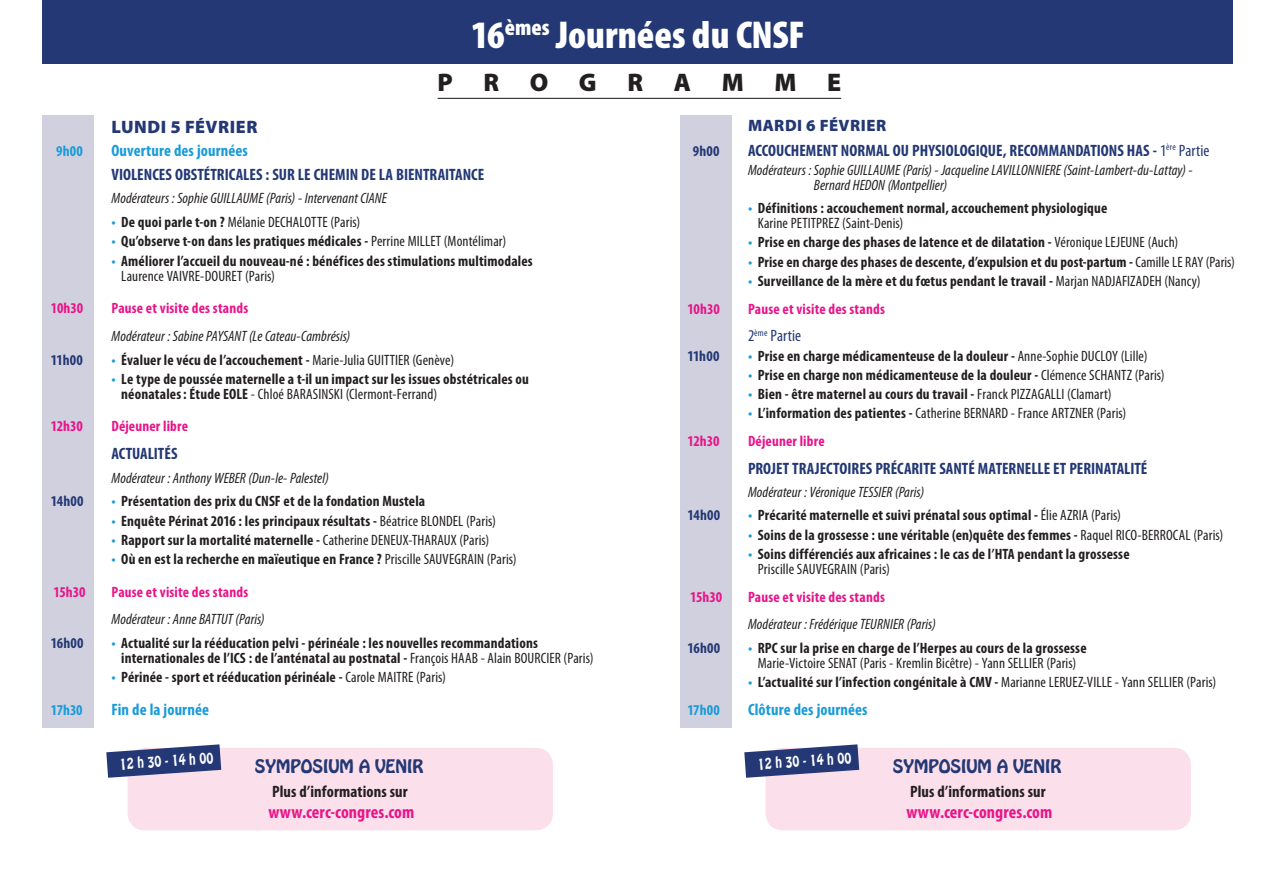
<style>
.page{position:relative;width:1276px;height:872px;background:#fff}
.page>*{position:absolute;margin:0;border:0;box-sizing:border-box;transform-origin:0 0}
.t1{font:900 condensed 39px "Myriad Pro";color:#fff}
.t2{font:900 25.5px "Myriad Pro";letter-spacing:1.2em;color:#231f20}
.t3{font:700 condensed 18px "Myriad Pro";letter-spacing:.005em;color:#e81589}
.t4{font:900 18px "Myriad Pro";letter-spacing:.03em;color:#233874}
.t5{font:700 condensed 16.5px "Myriad Pro";color:#233874}
.t6{font:700 condensed 16.5px "Myriad Pro";letter-spacing:.01em;color:#199bd8}
.t7{font:700 condensed 16.5px "Myriad Pro";letter-spacing:.01em;color:#231f20}
.t8{font:16.5px "Hobo";color:#233874}
.t9{font:900 16.5px "Myriad Pro";letter-spacing:.03em;color:#233874}
.t10{font:condensed 16.5px "Myriad Pro";letter-spacing:.005em;color:#233874}
.t11{font:700 condensed 15px/15.1px "Myriad Pro";letter-spacing:.01em;color:#231f20}
.t12{font:italic condensed 15px/15px "Myriad Pro";letter-spacing:.005em;color:#231f20}
.t13{font:condensed 15px/15px "Myriad Pro";letter-spacing:.005em;color:#231f20;text-align:center}
.t14{font:700 condensed 15px "Myriad Pro";letter-spacing:.01em;color:#e81589}
.t15{font:700 condensed 15px "Myriad Pro";letter-spacing:.015em;color:#233874}
.t16{font:700 condensed 15px "Myriad Pro";letter-spacing:.005em;color:#199bd8}
.t17{font:13.5px "Hobo";color:#fff;scale:.9 1}
.s1{font-weight:700;color:#199bd8}
.s2{font-weight:700}
.s3{color:#199bd8}
.s4{font-weight:400}
</style>
<div class="page">
<div style="left:43px;top:115px;width:51px;height:612px;background:#d1d0df"></div>
<div style="left:43px;top:0;width:1190px;height:63px;background:#233874"></div>
<div style="left:680px;top:115px;width:51px;height:612px;background:#d1d0df"></div>
<hr style="left:438px;top:98px;width:403px;height:1px;background:#231f20">
<div style="left:128px;top:748px;width:425px;height:82px;background:#fbdfeb;border-radius:17px"></div>
<div style="left:765px;top:748px;width:426px;height:82px;background:#fbdfeb;border-radius:17px"></div>
<svg style="left:106px;top:744px;width:115px;height:33px"></svg>
<svg style="left:744px;top:744px;width:115px;height:33px"></svg>
<p class="t4" style="left:111px;top:114px;width:147px">LUNDI 5 FÉVRIER</p>
<h1 class="t1" style="left:471px;top:10px;width:335px">16<sup>èmes</sup> Journées du CNSF</h1>
<h2 class="t2" style="left:437px;top:66px;width:405px">PROGRAMME</h2>
<p class="t9" style="left:748px;top:115px;width:140px">MARDI 6 FÉVRIER</p>
<p class="t16" style="left:56px;top:142px;width:28px">9h00</p>
<p class="t6" style="left:111px;top:140px;width:138px">Ouverture des journées</p>
<p class="t5" style="left:111px;top:164px;width:374px">VIOLENCES OBSTÉTRICALES : SUR LE CHEMIN DE LA BIENTRAITANCE</p>
<p class="t12" style="left:111px;top:191px;width:277px">Modérateurs : Sophie GUILLAUME (Paris) - Intervenant CIANE</p>
<p class="t13" style="left:111px;top:214px;width:250px"><span class="s1">•</span> <span class="s2">De quoi parle t-on ?</span> Mélanie DECHALOTTE (Paris)</p>
<p class="t11" style="left:111px;top:233px;width:396px"><span class="s3">•</span> Qu’observe t-on dans les pratiques médicales - <span class="s4">Perrine MILLET (Montélimar)</span></p>
<p class="t11" style="left:121px;top:253px;width:413px;text-indent:-10px"><span class="s3">•</span> Améliorer l’accueil du nouveau-né : bénéfices des stimulations multimodales<br><span class="s4">Laurence VAIVRE-DOURET (Paris)</span></p>
<p class="t14" style="left:51px;top:299px;width:34px">10h30</p>
<p class="t14" style="left:111px;top:299px;width:138px">Pause et visite des stands</p>
<p class="t12" style="left:111px;top:328px;width:240px">Modérateur : Sabine PAYSANT (Le Cateau-Cambrésis)</p>
<p class="t15" style="left:51px;top:350px;width:33px">11h00</p>
<p class="t11" style="left:111px;top:352px;width:344px"><span class="s3">•</span> Évaluer le vécu de l’accouchement - <span class="s4">Marie-Julia GUITTIER (Genève)</span></p>
<p class="t11" style="left:121px;top:371px;width:409px;text-indent:-10px"><span class="s3">•</span> Le type de poussée maternelle a t-il un impact sur les issues obstétricales ou néonatales: Étude EOLE <span class="s4">- Chloé BARASINSKI (Clermont-Ferrand)</span></p>
<p class="t14" style="left:51px;top:417px;width:33px">12h30</p>
<p class="t14" style="left:111px;top:417px;width:78px">Déjeuner libre</p>
<p class="t5" style="left:111px;top:443px;width:68px">ACTUALITÉS</p>
<p class="t12" style="left:111px;top:470px;width:219px">Modérateur : Anthony WEBER (Dun-le- Palestel)</p>
<p class="t15" style="left:51px;top:492px;width:34px">14h00</p>
<p class="t11" style="left:111px;top:493px;width:315px"><span class="s3">•</span> Présentation des prix du CNSF et de la fondation Mustela</p>
<p class="t11" style="left:111px;top:513px;width:386px"><span class="s3">•</span> Enquête Périnat 2016 : les principaux résultats - <span class="s4">Béatrice BLONDEL (Paris)</span></p>
<p class="t11" style="left:111px;top:532px;width:379px"><span class="s3">•</span> Rapport sur la mortalité maternelle - <span class="s4">Catherine DENEUX-THARAUX (Paris)</span></p>
<p class="t11" style="left:111px;top:551px;width:407px"><span class="s3">•</span> Où en est la recherche en maïeutique en France ? <span class="s4">Priscille SAUVEGRAIN (Paris)</span></p>
<p class="t14" style="left:54px;top:582px;width:33px">15h30</p>
<p class="t14" style="left:111px;top:582px;width:138px">Pause et visite des stands</p>
<p class="t12" style="left:111px;top:612px;width:155px">Modérateur : Anne BATTUT (Paris)</p>
<p class="t15" style="left:51px;top:633px;width:34px">16h00</p>
<p class="t11" style="left:121px;top:635px;width:474px;text-indent:-10px"><span class="s3">•</span> Actualité sur la rééducation pelvi - périnéale : les nouvelles recommandations internationales de l’ICS : de l’anténatal au postnatal - <span class="s4">François HAAB - Alain BOURCIER (Paris)</span></p>
<p class="t11" style="left:111px;top:669px;width:336px"><span class="s3">•</span> Périnée - sport et rééducation périnéale - <span class="s4">Carole MAITRE (Paris)</span></p>
<p class="t16" style="left:51px;top:700px;width:33px">17h30</p>
<p class="t6" style="left:111px;top:699px;width:99px">Fin de la journée</p>
<p class="t15" style="left:693px;top:141px;width:28px">9h00</p>
<p class="t5" style="left:748px;top:140px;width:463px">ACCOUCHEMENT NORMAL OU PHYSIOLOGIQUE, RECOMMANDATIONS HAS - <span class="s4">1</span><sup>ère</sup> <span class="s4">Partie</span></p>
<p class="t12" style="left:814px;top:162px;width:380px;text-indent:-66px">Modérateurs : Sophie GUILLAUME (Paris) - Jacqueline LAVILLONNIERE (Saint-Lambert-du-Lattay) -<br>Bernard HEDON (Montpellier)</p>
<p class="t11" style="left:758px;top:200px;width:351px;text-indent:-10px"><span class="s3">•</span> Définitions : accouchement normal, accouchement physiologique<br><span class="s4">Karine PETITPREZ (Saint-Denis)</span></p>
<p class="t11" style="left:748px;top:234px;width:432px"><span class="s3">•</span> Prise en charge des phases de latence et de dilatation - <span class="s4">Véronique LEJEUNE (Auch)</span></p>
<p class="t11" style="left:748px;top:254px;width:488px"><span class="s3">•</span> Prise en charge des phases de descente, d’expulsion et du post-partum - <span class="s4">Camille LE RAY (Paris)</span></p>
<p class="t11" style="left:748px;top:273px;width:454px"><span class="s3">•</span> Surveillance de la mère et du fœtus pendant le travail - <span class="s4">Marjan NADJAFIZADEH (Nancy)</span></p>
<p class="t14" style="left:687px;top:299px;width:34px">10h30</p>
<p class="t14" style="left:748px;top:299px;width:138px">Pause et visite des stands</p>
<p class="t10" style="left:748px;top:326px;width:55px">2<sup>ème</sup> Partie</p>
<p class="t15" style="left:687px;top:346px;width:33px">11h00</p>
<p class="t11" style="left:748px;top:347px;width:401px"><span class="s3">•</span> Prise en charge médicamenteuse de la douleur - <span class="s4">Anne-Sophie DUCLOY (Lille)</span></p>
<p class="t11" style="left:748px;top:367px;width:418px"><span class="s3">•</span> Prise en charge non médicamenteuse de la douleur - <span class="s4">Clémence SCHANTZ (Paris)</span></p>
<p class="t11" style="left:748px;top:386px;width:365px"><span class="s3">•</span> Bien - être maternel au cours du travail - <span class="s4">Franck PIZZAGALLI (Clamart)</span></p>
<p class="t13" style="left:748px;top:405px;width:380px"><span class="s1">•</span> <span class="s2">L’information des patientes -</span> Catherine BERNARD - France ARTZNER (Paris)</p>
<p class="t14" style="left:687px;top:431px;width:33px">12h30</p>
<p class="t14" style="left:748px;top:431px;width:78px">Déjeuner libre</p>
<p class="t5" style="left:748px;top:458px;width:401px">PROJET TRAJECTOIRES PRÉCARITE SANTÉ MATERNELLE ET PERINATALITÉ</p>
<p class="t12" style="left:748px;top:484px;width:178px">Modérateur : Véronique TESSIER (Paris)</p>
<p class="t15" style="left:687px;top:506px;width:34px">14h00</p>
<p class="t11" style="left:748px;top:507px;width:374px"><span class="s3">•</span> Précarité maternelle et suivi prénatal sous optimal - <span class="s4">Élie AZRIA (Paris)</span></p>
<p class="t11" style="left:748px;top:527px;width:477px"><span class="s3">•</span> Soins de la grossesse : une véritable (en)quête des femmes - <span class="s4">Raquel RICO-BERROCAL (Paris)</span></p>
<p class="t11" style="left:758px;top:546px;width:373px;text-indent:-10px"><span class="s3">•</span> Soins différenciés aux africaines : le cas de l’HTA pendant la grossesse<br><span class="s4">Priscille SAUVEGRAIN (Paris)</span></p>
<p class="t14" style="left:690px;top:587px;width:33px">15h30</p>
<p class="t14" style="left:748px;top:587px;width:138px">Pause et visite des stands</p>
<p class="t12" style="left:748px;top:616px;width:189px">Modérateur : Frédérique TEURNIER (Paris)</p>
<p class="t15" style="left:687px;top:638px;width:34px">16h00</p>
<p class="t13" style="left:748px;top:640px;width:340px"><span class="s1">•</span> <span class="s2">RPC sur la prise en charge de l’Herpes au cours de la grossesse<br></span>Marie-Victoire SENAT (Paris - Kremlin Bicêtre) - Yann SELLIER (Paris)</p>
<p class="t11" style="left:748px;top:674px;width:470px"><span class="s3">•</span> L’actualité sur l’infection congénitale à CMV - <span class="s4">Marianne LERUEZ-VILLE - Yann SELLIER (Paris)</span></p>
<p class="t16" style="left:687px;top:700px;width:34px">17h00</p>
<p class="t6" style="left:748px;top:699px;width:121px">Clôture des journées</p>
<p class="t17" style="left:119px;top:754px;width:106px;rotate:-4deg">12 h 30 - 14 h 00</p>
<p class="t17" style="left:757px;top:754px;width:106px;rotate:-4deg">12 h 30 - 14 h 00</p>
<p class="t8" style="left:255px;top:755px;width:170px">SYMPOSIUM A VENIR</p>
<p class="t7" style="left:272px;top:781px;width:137px">Plus d’informations sur</p>
<p class="t3" style="left:268px;top:801px;width:148px">www.cerc-congres.com</p>
<p class="t8" style="left:892px;top:755px;width:170px">SYMPOSIUM A VENIR</p>
<p class="t7" style="left:910px;top:781px;width:137px">Plus d’informations sur</p>
<p class="t3" style="left:906px;top:801px;width:148px">www.cerc-congres.com</p>
</div>
